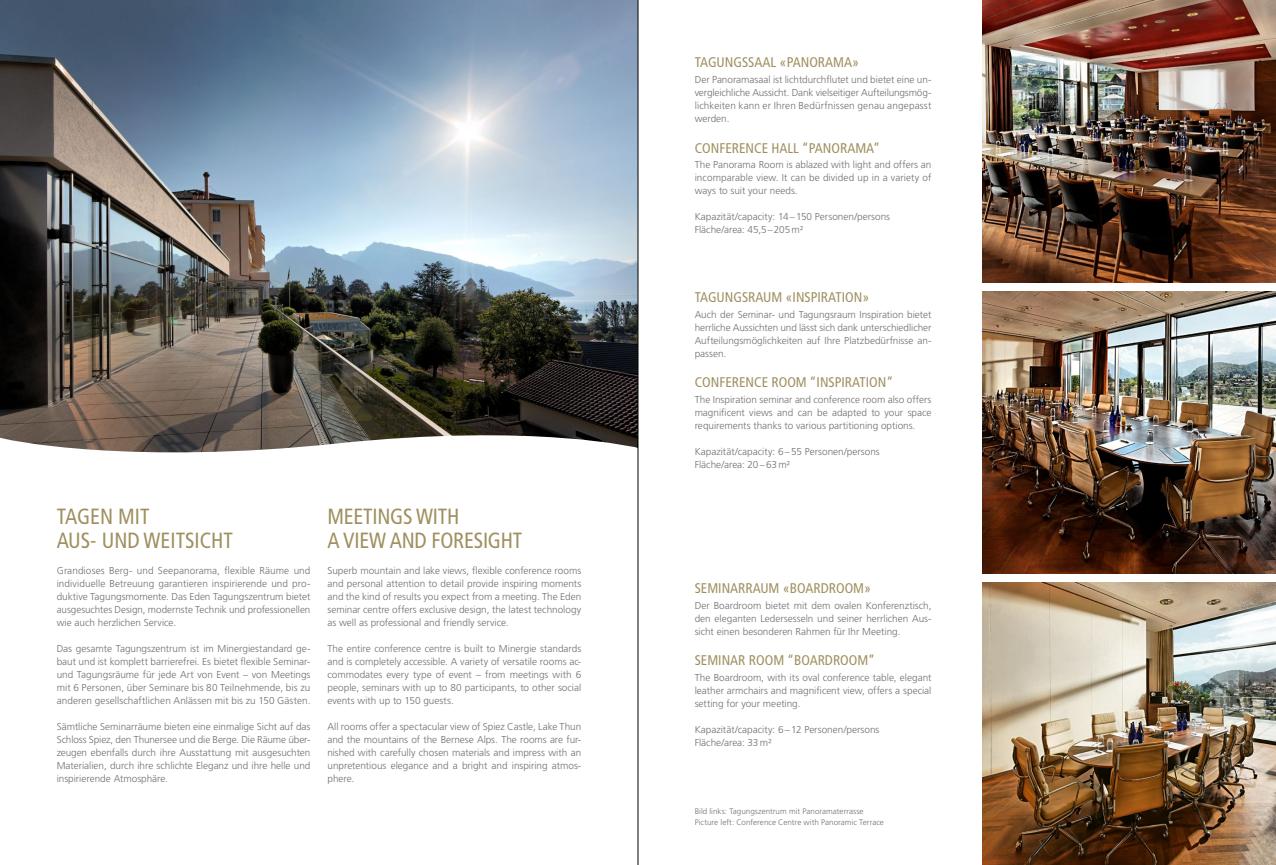
<style>
.page{position:relative;width:1276px;height:865px;background:#fff}
.page>*{position:absolute;margin:0;border:0;box-sizing:border-box;transform-origin:0 0}
.t1{font:condensed 22px/24px "Frutiger";letter-spacing:-.01em;color:#9f9060}
.t2{font:condensed 14px "Frutiger";color:#9f9060}
.t3{font:300 10px/13px "Frutiger LT Std";color:#6f7070;text-align:justify}
.t4{font:300 8px/10.5px "Frutiger LT Std";letter-spacing:.005em;color:#6f7070}
</style>
<div class="page">
<img style="left:0;top:0;width:638px;height:422px">
<svg style="left:0;top:422px;width:638px;height:85px"></svg>
<img style="left:982px;top:0;width:294px;height:283px">
<img style="left:982px;top:291px;width:294px;height:283px">
<img style="left:982px;top:582px;width:294px;height:283px">
<hr style="left:638px;top:0;width:1px;height:865px;background:#000">
<h1 class="t1" style="left:57px;top:504px;width:178px">TAGEN MIT<br>AUS- UND WEITSICHT</h1>
<p class="t3" style="left:57px;top:564px;width:255px">Grandioses Berg- und Seepanorama, flexible Räume und individuelle Betreuung garantieren inspirierende und pro&shy;duktive Tagungsmomente. Das Eden Tagungszentrum bietet ausgesuchtes Design, modernste Technik und professionellen wie auch herzlichen Service.</p>
<p class="t3" style="left:57px;top:642px;width:255px">Das gesamte Tagungszentrum ist im Minergiestandard ge&shy;baut und ist komplett barrierefrei. Es bietet flexible Seminar&shy;und Tagungsräume für jede Art von Event – von Meetings mit 6 Personen, über Seminare bis 80 Teilnehmende, bis zu anderen gesellschaftlichen Anlässen mit bis zu 150 Gästen.</p>
<p class="t3" style="left:57px;top:720px;width:255px">Sämtliche Seminarräume bieten eine einmalige Sicht auf das Schloss Spiez, den Thunersee und die Berge. Die Räume über&shy;zeugen ebenfalls durch ihre Ausstattung mit ausgesuchten Materialien, durch ihre schlichte Eleganz und ihre helle und inspirierende Atmosphäre.</p>
<h1 class="t1" style="left:327px;top:504px;width:196px">MEETINGS WITH<br>A VIEW AND FORESIGHT</h1>
<p class="t3" style="left:327px;top:564px;width:255px">Superb mountain and lake views, flexible conference rooms and personal attention to detail provide inspiring moments and the kind of results you expect from a meeting. The Eden seminar centre offers exclusive design, the latest technology as well as professional and friendly service.</p>
<p class="t3" style="left:327px;top:642px;width:255px">The entire conference centre is built to Minergie standards and is completely accessible. A variety of versatile rooms ac&shy;commodates every type of event – from meetings with 6 people, seminars with up to 80 participants, to other social events with up to 150 guests.</p>
<p class="t3" style="left:327px;top:720px;width:255px">All rooms offer a spectacular view of Spiez Castle, Lake Thun and the mountains of the Bernese Alps. The rooms are fur&shy;nished with carefully chosen materials and impress with an unpretentious elegance and a bright and inspiring atmos&shy;phere.</p>
<h2 class="t2" style="left:694px;top:54px;width:166px">TAGUNGSSAAL «PANORAMA»</h2>
<p class="t3" style="left:694px;top:73px;width:238px">Der Panoramasaal ist lichtdurchflutet und bietet eine un&shy;vergleichliche Aussicht. Dank vielseitiger Aufteilungsmög&shy;lichkeiten kann er Ihren Bedürfnissen genau angepasst werden.</p>
<h2 class="t2" style="left:694px;top:139px;width:187px">CONFERENCE HALL “PANORAMA”</h2>
<p class="t3" style="left:694px;top:158px;width:238px">The Panorama Room is ablazed with light and offers an incomparable view. It can be divided up in a variety of ways to suit your needs.</p>
<p class="t3" style="left:694px;top:210px;width:197px">Kapazität/capacity: 14–150 Personen/persons<br>Fläche/area: 45,5–205m²</p>
<h2 class="t2" style="left:694px;top:289px;width:176px">TAGUNGSRAUM «INSPIRATION»</h2>
<p class="t3" style="left:694px;top:308px;width:238px">Auch der Seminar- und Tagungsraum Inspiration bietet herrliche Aussichten und lässt sich dank unterschiedlicher Aufteilungsmöglichkeiten auf Ihre Platzbedürfnisse an&shy;passen.</p>
<h2 class="t2" style="left:694px;top:374px;width:200px">CONFERENCE ROOM “INSPIRATION”</h2>
<p class="t3" style="left:694px;top:393px;width:238px">The Inspiration seminar and conference room also offers magnificent views and can be adapted to your space requirements thanks to various partitioning options.</p>
<p class="t3" style="left:694px;top:445px;width:187px">Kapazität/capacity: 6–55 Personen/persons<br>Fläche/area: 20–63m²</p>
<h2 class="t2" style="left:694px;top:580px;width:178px">SEMINARRAUM «BOARDROOM»</h2>
<p class="t3" style="left:694px;top:599px;width:238px">Der Boardroom bietet mit dem ovalen Konferenztisch, den eleganten Ledersesseln und seiner herrlichen Aus&shy;sicht einen besonderen Rahmen für Ihr Meeting.</p>
<h2 class="t2" style="left:694px;top:652px;width:182px">SEMINAR ROOM “BOARDROOM”</h2>
<p class="t3" style="left:694px;top:671px;width:238px">The Boardroom, with its oval conference table, elegant leather armchairs and magnificent view, offers a special setting for your meeting.</p>
<p class="t3" style="left:694px;top:723px;width:186px">Kapazität/capacity: 6–12 Personen/persons<br>Fläche/area: 33m²</p>
<p class="t4" style="left:694px;top:806px;width:191px">Bild links: Tagungszentrum mit Panoramaterrasse<br>Picture left: Conference Centre with Panoramic Terrace</p>
</div>
